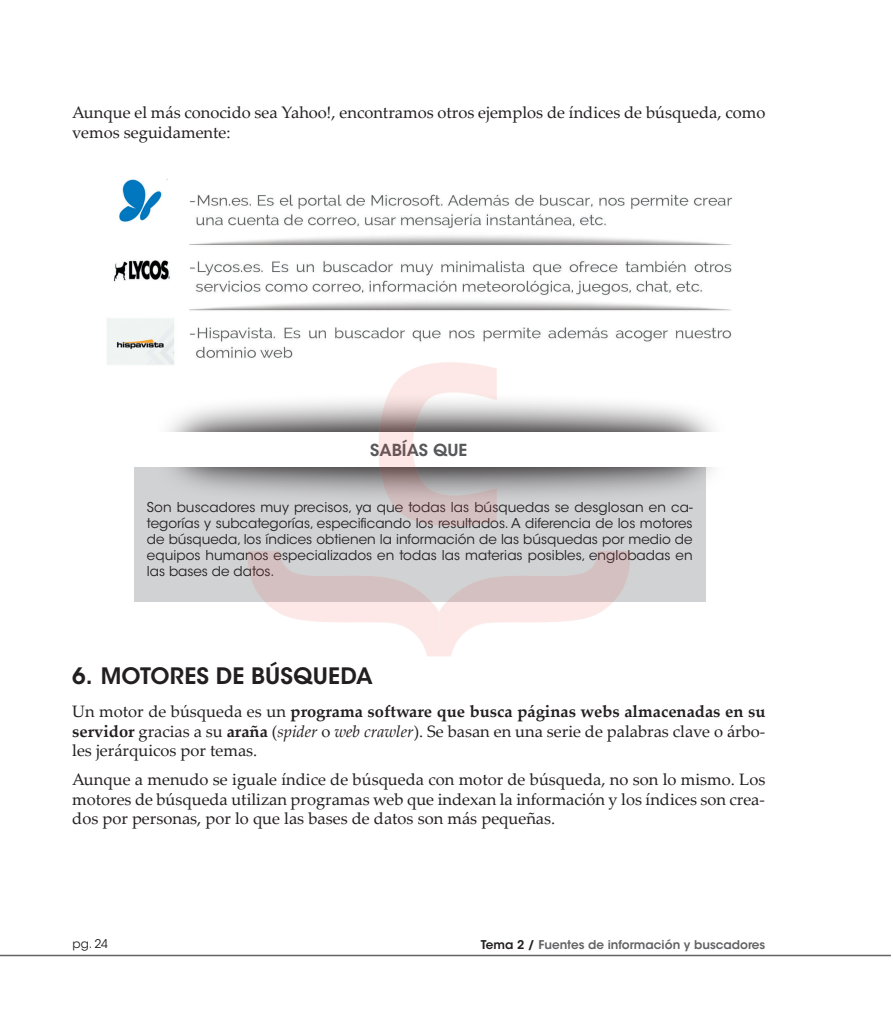
<style>
.page{position:relative;width:893px;height:1021px;background:#fff}
.page>*{position:absolute;margin:0;border:0;box-sizing:border-box;transform-origin:0 0}
.t1{font:600 22.5px "ITC Avant Garde Std";letter-spacing:.005em;color:#231f20}
.t2{font:16.5px/19.8px "Palatino Linotype";color:#231f20;text-align:justify}
.t3{font:600 16.5px "ITC Avant Garde Std";color:#57585a}
.t4{font:13.5px/16.2px "ITC Avant Garde Std";letter-spacing:.005em;color:#231f20;text-align:justify}
.t5{font:600 12px "ITC Avant Garde Std";color:#636366}
.t6{font:12px "ITC Avant Garde Std";color:#231f20}
.s1{font-weight:700}
.s2{font-style:italic}
.s3{color:#231f20}
</style>
<div class="page">
<hr style="left:0;top:954px;width:891px;height:2px;background:#636366">
<img style="left:107px;top:178px;width:626px;height:187px">
<div style="left:134px;top:455px;width:571px;height:147px;background:#d1d2d4"></div>
<svg style="left:168px;top:406px;width:546px;height:98px"></svg>
<div style="left:44px;top:432px;width:749px;height:35px;background:#fff"></div>
<img style="left:223px;top:287px;width:447px;height:370px">
<p class="t2" style="left:72px;top:102px;width:695px">Aunque el más conocido sea Yahoo!, encontramos otros ejemplos de índices de búsqueda, como vemos seguidamente:</p>
<p class="t3" style="left:370px;top:439px;width:99px">SABÍAS QUE</p>
<p class="t4" style="left:147px;top:499px;width:547px">Son buscadores muy precisos, ya que todas las búsquedas se desglosan en ca&shy;tegorías y subcategorías, especificando los resultados. A diferencia de los motores de búsqueda, los índices obtienen la información de las búsquedas por medio de equipos humanos especializados en todas las materias posibles, englobadas en las bases de datos.</p>
<h1 class="t1" style="left:72px;top:661px;width:302px">6. MOTORES DE BÚSQUEDA</h1>
<p class="t2" style="left:72px;top:700px;width:695px">Un motor de búsqueda es un <span class="s1">programa software que busca páginas webs almacenadas en su servidor</span> gracias a su <span class="s1">araña</span> (<span class="s2">spider</span> o <span class="s2">web crawler</span>). Se basan en una serie de palabras clave o árbo&shy;les jerárquicos por temas.</p>
<p class="t2" style="left:72px;top:768px;width:695px">Aunque a menudo se iguale índice de búsqueda con motor de búsqueda, no son lo mismo. Los motores de búsqueda utilizan programas web que indexan la información y los índices son crea&shy;dos por personas, por lo que las bases de datos son más pequeñas.</p>
<p class="t6" style="left:73px;top:936px;width:37px">pg. 24</p>
<p class="t5" style="left:481px;top:937px;width:286px"><span class="s3">Tema 2 /</span> Fuentes de información y buscadores</p>
</div>
